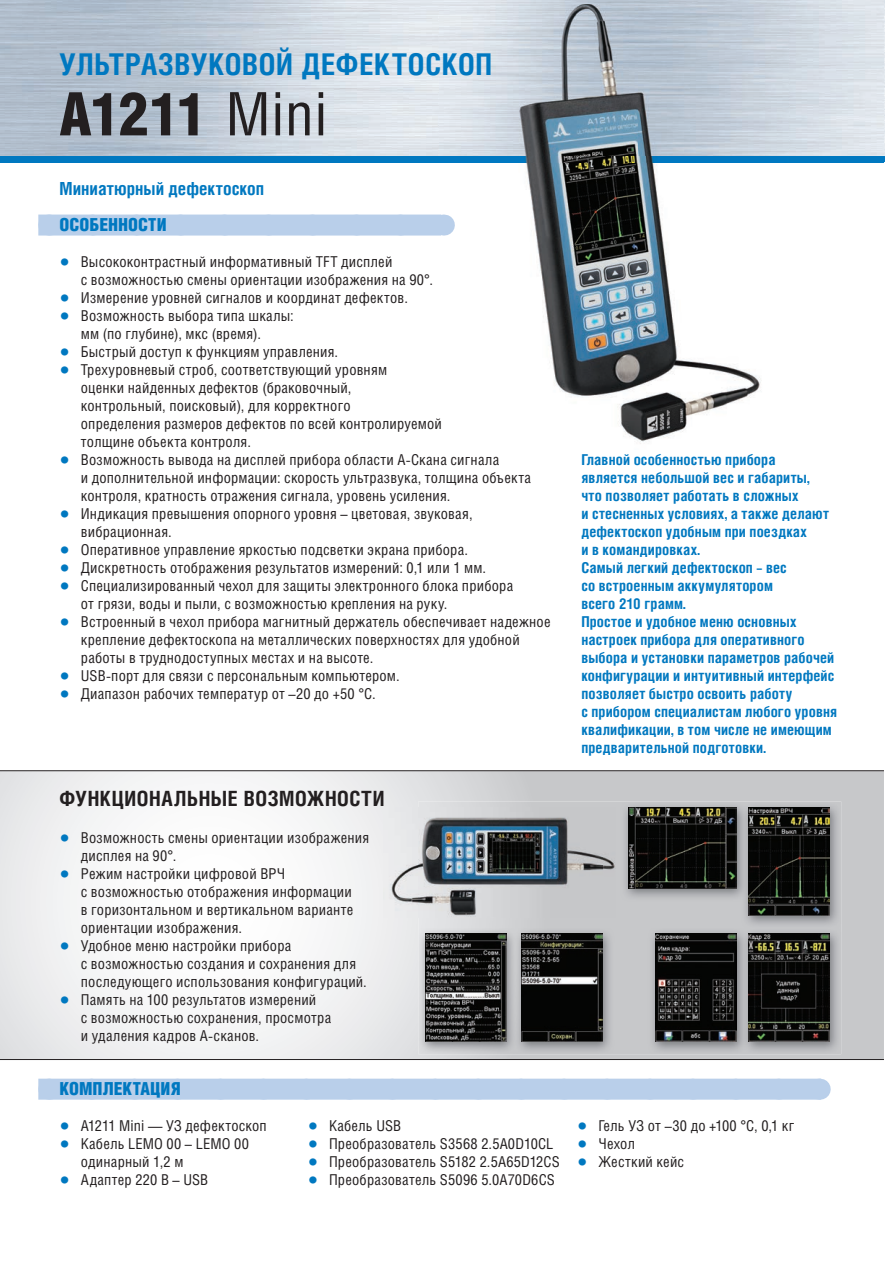
<style>
.page{position:relative;width:885px;height:1263px;background:#fff}
.page>*{position:absolute;margin:0;border:0;box-sizing:border-box;transform-origin:0 0}
.t1{font:60px "Helios Cond Black C";letter-spacing:-.03em;color:#231f20}
.t2{font:700 30px "Helios Cond C";letter-spacing:.02em;color:#0078c0}
.t3{font:700 21px "Helios Cond C";letter-spacing:.025em;color:#231f20}
.t4{font:18px "Helios Cond Black C";color:#0078c0}
.t5{font:700 18px "Helios Cond C";color:#0078c0}
.t6{font:15px/18px "Helios Cond C";letter-spacing:.015em;color:#231f20}
.t7{font:700 15px/18px "Helios Cond C";letter-spacing:.01em;color:#0078c0}
.s1{font-family:"Helios Cond C"}
.s2{font-weight:700;font-size:19.5px;color:#0078c0}
</style>
<div class="page">
<svg style="left:0;top:771px;width:883px;height:288px"></svg>
<img style="left:0;top:0;width:885px;height:159px">
<div style="left:0;top:156px;width:883px;height:6px;background:#0078c0"></div>
<hr style="left:0;top:1059px;width:883px;height:1px;background:#231f20">
<hr style="left:0;top:770px;width:883px;height:1px;background:#231f20">
<img style="left:384px;top:807px;width:34px;height:111px">
<img style="left:418px;top:801px;width:423px;height:253px">
<img style="left:748px;top:807px;width:81px;height:108px">
<img style="left:628px;top:807px;width:108px;height:81px">
<img style="left:655px;top:933px;width:81px;height:108px">
<img style="left:748px;top:933px;width:81px;height:108px">
<img style="left:425px;top:933px;width:81px;height:108px">
<img style="left:522px;top:933px;width:80px;height:108px">
<img style="left:439px;top:4px;width:349px;height:440px">
<div style="left:38px;top:215px;width:403px;height:21px;background:#b9cfea"></div>
<svg style="left:93px;top:235px;width:328px;height:1px"></svg>
<svg style="left:443px;top:215px;width:1px;height:21px"></svg>
<div style="left:38px;top:1079px;width:783px;height:21px;background:#b9cfea"></div>
<svg style="left:93px;top:1099px;width:704px;height:1px"></svg>
<h2 class="t2" style="left:60px;top:47px;width:434px">УЛЬТРАЗВУКОВОЙ ДЕФЕКТОСКОП</h2>
<h1 class="t1" style="left:60px;top:80px;width:269px">А1211 <span class="s1">Mini</span></h1>
<p class="t5" style="left:60px;top:178px;width:206px">Миниатюрный дефектоскоп</p>
<p class="t4" style="left:60px;top:214px;width:108px">ОСОБЕННОСТИ</p>
<p class="t6" style="left:81px;top:252px;width:353px;text-indent:-21px"><span class="s2">•</span> Высококонтрастный информативный TFT дисплей<br>с возможностью смены ориентации изображения на 90°.</p>
<p class="t6" style="left:60px;top:288px;width:350px"><span class="s2">•</span> Измерение уровней сигналов и координат дефектов.</p>
<p class="t6" style="left:81px;top:306px;width:214px;text-indent:-21px"><span class="s2">•</span> Возможность выбора типа шкалы: мм (по глубине), мкс (время).</p>
<p class="t6" style="left:60px;top:342px;width:280px"><span class="s2">•</span> Быстрый доступ к функциям управления.</p>
<p class="t6" style="left:81px;top:360px;width:362px;text-indent:-21px"><span class="s2">•</span> Трехуровневый строб, соответствующий уровням<br>оценки найденных дефектов (браковочный,<br>контрольный, поисковый), для корректного<br>определения размеров дефектов по всей контролируемой толщине объекта контроля.</p>
<p class="t6" style="left:81px;top:450px;width:451px;text-indent:-21px"><span class="s2">•</span> Возможность вывода на дисплей прибора области А-Скана сигнала<br>и дополнительной информации: скорость ультразвука, толщина объекта контроля, кратность отражения сигнала, уровень усиления.</p>
<p class="t6" style="left:81px;top:504px;width:393px;text-indent:-21px"><span class="s2">•</span> Индикация превышения опорного уровня – цветовая, звуковая, вибрационная.</p>
<p class="t6" style="left:60px;top:540px;width:410px"><span class="s2">•</span> Оперативное управление яркостью подсветки экрана прибора.</p>
<p class="t6" style="left:60px;top:558px;width:428px"><span class="s2">•</span> Дискретность отображения результатов измерений: 0,1 или 1 мм.</p>
<p class="t6" style="left:81px;top:576px;width:434px;text-indent:-21px"><span class="s2">•</span> Специализированный чехол для защиты электронного блока прибора от грязи, воды и пыли, с возможностью крепления на руку.</p>
<p class="t6" style="left:81px;top:612px;width:471px;text-indent:-21px"><span class="s2">•</span> Встроенный в чехол прибора магнитный держатель обеспечивает надежное крепление дефектоскопа на металлических поверхностях для удобной работы в труднодоступных местах и на высоте.</p>
<p class="t6" style="left:60px;top:666px;width:341px"><span class="s2">•</span> USB-порт для связи с персональным компьютером.</p>
<p class="t6" style="left:60px;top:684px;width:317px"><span class="s2">•</span> Диапазон рабочих температур от –20 до +50 °С.</p>
<h3 class="t3" style="left:60px;top:786px;width:326px">ФУНКЦИОНАЛЬНЫЕ ВОЗМОЖНОСТИ</h3>
<p class="t6" style="left:81px;top:828px;width:290px;text-indent:-21px"><span class="s2">•</span> Возможность смены ориентации изображения дисплея на 90°.</p>
<p class="t6" style="left:81px;top:864px;width:274px;text-indent:-21px"><span class="s2">•</span> Режим настройки цифровой ВРЧ<br>с возможностью отображения информации в горизонтальном и вертикальном варианте ориентации изображения.</p>
<p class="t6" style="left:81px;top:936px;width:287px;text-indent:-21px"><span class="s2">•</span> Удобное меню настройки прибора<br>с возможностью создания и сохранения для последующего использования конфигураций.</p>
<p class="t6" style="left:81px;top:990px;width:252px;text-indent:-21px"><span class="s2">•</span> Память на 100 результатов измерений<br>с возможностью сохранения, просмотра и удаления кадров А-сканов.</p>
<p class="t4" style="left:60px;top:1078px;width:123px">КОМПЛЕКТАЦИЯ</p>
<p class="t6" style="left:60px;top:1116px;width:209px"><span class="s2">•</span> А1211 Mini — УЗ дефектоскоп</p>
<p class="t6" style="left:81px;top:1134px;width:169px;text-indent:-21px"><span class="s2">•</span> Кабель LEMO 00 – LEMO 00 одинарный 1,2 м</p>
<p class="t6" style="left:60px;top:1170px;width:150px"><span class="s2">•</span> Адаптер 220 В – USB</p>
<p class="t6" style="left:308px;top:1116px;width:95px"><span class="s2">•</span> Кабель USB</p>
<p class="t6" style="left:308px;top:1134px;width:247px"><span class="s2">•</span> Преобразователь S3568 2.5A0D10CL</p>
<p class="t6" style="left:308px;top:1152px;width:253px"><span class="s2">•</span> Преобразователь S5182 2.5А65D12CS</p>
<p class="t6" style="left:308px;top:1170px;width:248px"><span class="s2">•</span> Преобразователь S5096 5.0А70D6CS</p>
<p class="t7" style="left:581px;top:450px;width:257px">Главной особенностью прибора<br>является небольшой вес и габариты,<br>что позволяет работать в сложных<br>и стесненных условиях, а также делают дефектоскоп удобным при поездках<br>и в командировках.<br>Самый легкий дефектоскоп – вес<br>со встроенным аккумулятором<br>всего 210 грамм.<br>Простое и удобное меню основных настроек прибора для оперативного выбора и установки параметров рабочей конфигурации и интуитивный интерфейс позволяет быстро освоить работу<br>с прибором специалистам любого уровня квалификации, в том числе не имеющим предварительной подготовки.</p>
<p class="t6" style="left:577px;top:1116px;width:218px"><span class="s2">•</span> Гель УЗ от –30 до +100 °С, 0,1 кг</p>
<p class="t6" style="left:577px;top:1134px;width:59px"><span class="s2">•</span> Чехол</p>
<p class="t6" style="left:577px;top:1152px;width:108px"><span class="s2">•</span> Жесткий кейс</p>
</div>
